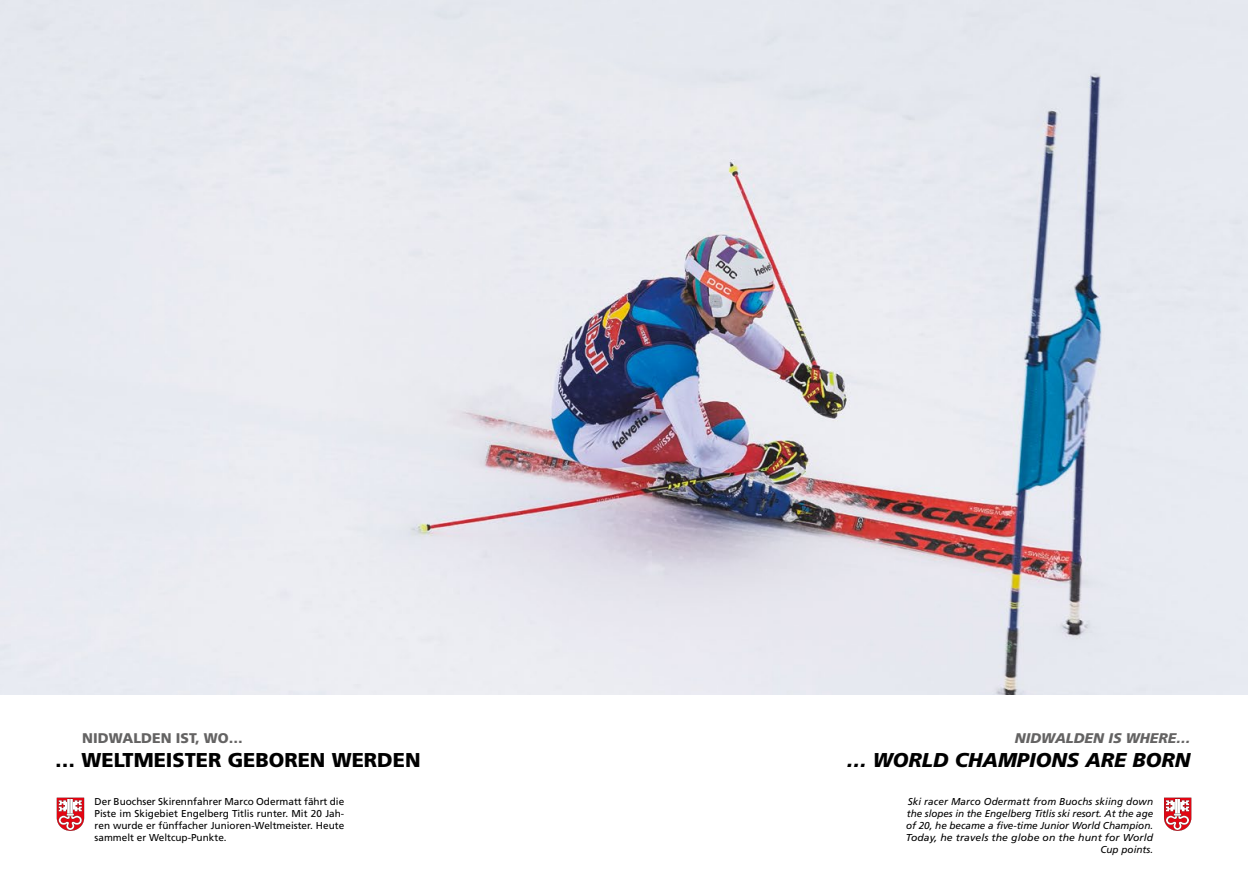
<style>
.page{position:relative;width:1248px;height:882px;background:#fff}
.page>*{position:absolute;margin:0;border:0;box-sizing:border-box;transform-origin:0 0}
.t1{font:900 20px "Frutiger";color:#000}
.t2{font:italic 900 20px "Frutiger";color:#000}
.t3{font:italic 900 14px "Frutiger";color:#646363}
.t4{font:900 14px "Frutiger";color:#646363}
.t5{font:italic 10px/12px "Frutiger";color:#000;text-align:right}
.t6{font:10px/12px "Frutiger";color:#000;text-align:justify}
</style>
<div class="page">
<img style="left:0;top:0;width:1247px;height:694px">
<svg style="left:57px;top:797px;width:27px;height:33px"></svg>
<svg style="left:1164px;top:797px;width:27px;height:33px"></svg>
<h2 class="t4" style="left:82px;top:729px;width:162px">NIDWALDEN IST, WO…</h2>
<h1 class="t1" style="left:55px;top:747px;width:367px">… WELTMEISTER GEBOREN WERDEN</h1>
<h2 class="t3" style="left:1014px;top:729px;width:177px">NIDWALDEN IS WHERE…</h2>
<h1 class="t2" style="left:846px;top:747px;width:345px">… WORLD CHAMPIONS ARE BORN</h1>
<p class="t6" style="left:95px;top:795px;width:251px">Der Buochser Skirennfahrer Marco Odermatt fährt die Piste im Skigebiet Engelberg Titlis runter. Mit 20 Jah&shy;ren wurde er fünffacher Junioren-Weltmeister. Heute sammelt er Weltcup-Punkte.</p>
<p class="t5" style="left:905px;top:795px;width:249px">Ski racer Marco Odermatt from Buochs skiing down the slopes in the Engelberg Titlis ski resort. At the age of 20, he became a five-time Junior World Champion.<br>Today, he travels the globe on the hunt for World Cup points.</p>
</div>
